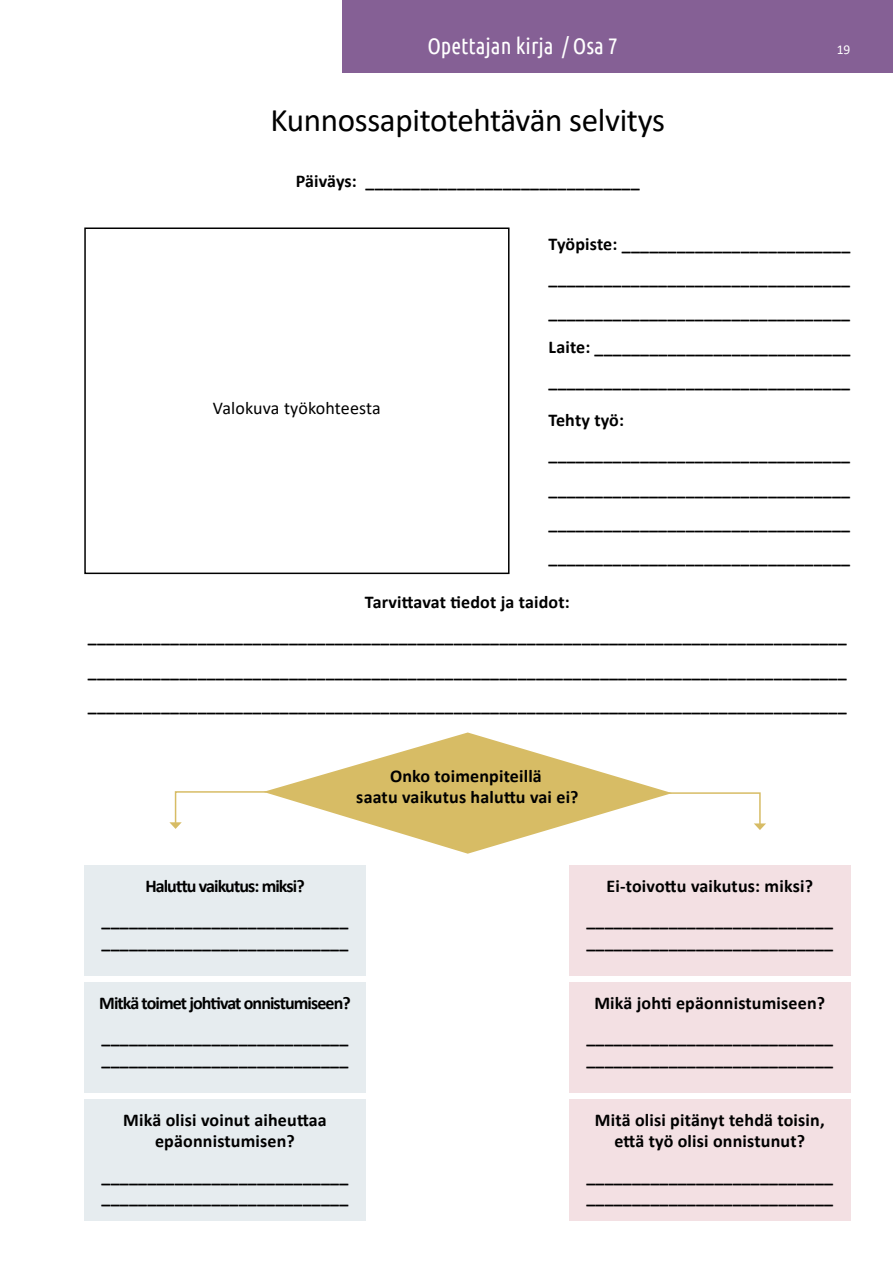
<style>
.page{position:relative;width:893px;height:1263px;background:#fff}
.page>*{position:absolute;margin:0;border:0;box-sizing:border-box;transform-origin:0 0}
.t1{font:33px "Calibri";letter-spacing:-.01em;color:#000}
.t2{font:22.5px "Ubuntu Condensed";color:#fff}
.t3{font:700 18px/34.3px "Calibri";letter-spacing:.01em;color:#000;text-align:center}
.t4{font:700 18px/34.3px "Calibri";letter-spacing:-.05em;color:#000;text-align:center}
.t5{font:18px "Calibri";letter-spacing:.005em;color:#000}
.t6{font:13.5px "Calibri";color:#fff}
</style>
<div class="page">
<div style="left:342px;top:0;width:551px;height:72px;background:#856095"></div>
<div style="left:84px;top:227px;width:425px;height:347px;border:2px solid #000"></div>
<svg style="left:268px;top:732px;width:399px;height:122px;fill:#d7bc66"></svg>
<svg style="left:169px;top:790px;width:99px;height:39px"></svg>
<svg style="left:667px;top:791px;width:99px;height:39px"></svg>
<div style="left:84px;top:865px;width:282px;height:111px;background:#e6ecef"></div>
<div style="left:84px;top:982px;width:282px;height:111px;background:#e6ecef"></div>
<div style="left:84px;top:1099px;width:282px;height:121px;background:#e6ecef"></div>
<div style="left:569px;top:865px;width:281px;height:111px;background:#f3e0e3"></div>
<div style="left:569px;top:982px;width:281px;height:111px;background:#f3e0e3"></div>
<div style="left:569px;top:1099px;width:281px;height:121px;background:#f3e0e3"></div>
<p class="t2" style="left:427px;top:32px;width:192px">Opettajan kirja / Osa 7</p>
<p class="t6" style="left:837px;top:40px;width:15px">19</p>
<h1 class="t1" style="left:270px;top:97px;width:396px">Kunnossapitotehtävän selvitys</h1>
<p class="t3" style="left:296px;top:164px;width:345px">Päiväys: ______________________________</p>
<p class="t3" style="left:549px;top:226px;width:303px;text-align:justify">Työpiste: _________________________ _________________________________ _________________________________ Laite: ____________________________ _________________________________</p>
<p class="t3" style="left:549px;top:403px;width:303px;text-align:left">Tehty työ: _________________________________ _________________________________ _________________________________ _________________________________</p>
<p class="t3" style="left:88px;top:584px;width:760px">Tarvittavat tiedot ja taidot: ___________________________________________________________________________________ ___________________________________________________________________________________ ___________________________________________________________________________________</p>
<p class="t5" style="left:213px;top:396px;width:169px">Valokuva työkohteesta</p>
<p class="t3" style="left:356px;top:765px;width:224px;line-height:21.6px">Onko toimenpiteillä<br>saatu vaikutus haluttu vai ei?</p>
<p class="t4" style="left:102px;top:868px;width:248px">Haluttu vaikutus: miksi? ___________________________</p>
<p class="t3" style="left:102px;top:924px;width:248px">___________________________</p>
<p class="t4" style="left:99px;top:985px;width:253px;text-align:left">Mitkä toimet johtivat onnistumiseen? ___________________________</p>
<p class="t3" style="left:102px;top:1041px;width:248px">___________________________</p>
<p class="t3" style="left:123px;top:1108px;width:205px;line-height:21.6px">Mikä olisi voinut aiheuttaa epäonnistumisen?</p>
<p class="t3" style="left:102px;top:1164px;width:248px;line-height:21.6px;text-align:left">___________________________ ___________________________</p>
<p class="t3" style="left:586px;top:868px;width:248px">Ei-toivottu vaikutus: miksi? ___________________________</p>
<p class="t3" style="left:586px;top:924px;width:248px">___________________________</p>
<p class="t3" style="left:586px;top:985px;width:248px">Mikä johti epäonnistumiseen? ___________________________</p>
<p class="t3" style="left:586px;top:1041px;width:248px">___________________________</p>
<p class="t3" style="left:595px;top:1108px;width:231px;line-height:21.6px">Mitä olisi pitänyt tehdä toisin, että työ olisi onnistunut?</p>
<p class="t3" style="left:586px;top:1164px;width:248px;line-height:21.6px;text-align:left">___________________________ ___________________________</p>
</div>
